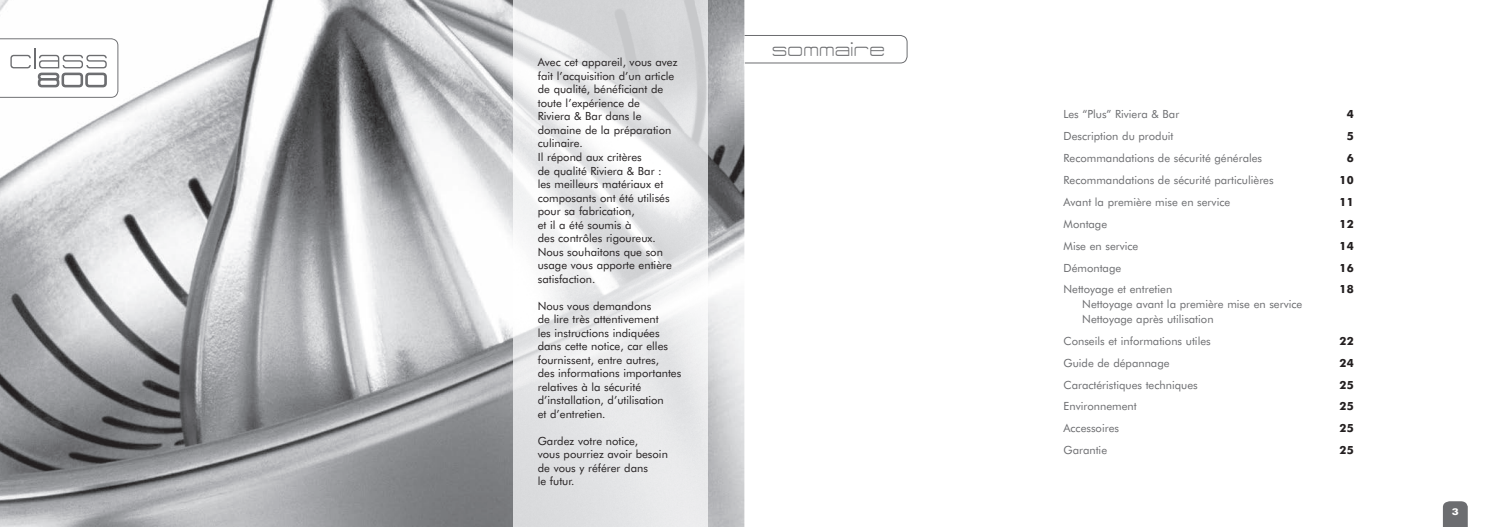
<style>
.page{position:relative;width:1489px;height:527px;background:#fff}
.page>*{position:absolute;margin:0;border:0;box-sizing:border-box;transform-origin:0 0}
.t1{font:22.5px "Tidy Curve TV";color:#6c6d70}
.t2{font:11.25px/13.5px "Futura BT";color:#231f20}
.t3{font:11.25px/14.8px "Futura BT";color:#6c6d70}
.t4{font:700 11.25px "Futura BT";color:#231f20}
.t5{font:700 9.38px "Futura BT";color:#fff;scale:1.2 1}
</style>
<div class="page">
<svg style="left:1442px;top:501px;width:25px;height:25px"></svg>
<img style="left:0;top:0;width:744px;height:526px">
<img style="left:514px;top:0;width:193px;height:526px">
<svg style="left:0;top:38px;width:118px;height:60px"></svg>
<svg style="left:743px;top:34px;width:165px;height:32px"></svg>
<p class="t2" style="left:538px;top:55px;width:141px">Avec cet appareil, vous avez fait l’acquisition d’un article de qualité, bénéficiant de toute l’expérience de<br>Riviera &amp; Bar dans le domaine de la préparation culinaire.<br>Il répond aux critères<br>de qualité Riviera &amp; Bar : les meilleurs matériaux et composants ont été utilisés pour sa fabrication,<br>et il a été soumis à<br>des contrôles rigoureux.<br>Nous souhaitons que son usage vous apporte entière satisfaction.</p>
<p class="t2" style="left:538px;top:298px;width:145px">Nous vous demandons<br>de lire très attentivement<br>les instructions indiquées dans cette notice, car elles fournissent, entre autres,<br>des informations importantes relatives à la sécurité d’installation, d’utilisation<br>et d’entretien.</p>
<p class="t2" style="left:538px;top:433px;width:132px">Gardez votre notice,<br>vous pourriez avoir besoin de vous y référer dans<br>le futur.</p>
<h1 class="t1" style="left:772px;top:38px;width:115px">sommaire</h1>
<p class="t3" style="left:1063px;top:107px;width:117px">Les “Plus” Riviera &amp; Bar</p>
<p class="t4" style="left:1346px;top:107px;width:9px">4</p>
<p class="t3" style="left:1063px;top:129px;width:111px">Description du produit</p>
<p class="t4" style="left:1346px;top:129px;width:9px">5</p>
<p class="t3" style="left:1063px;top:150px;width:200px">Recommandations de sécurité générales</p>
<p class="t4" style="left:1346px;top:151px;width:9px">6</p>
<p class="t3" style="left:1063px;top:172px;width:211px">Recommandations de sécurité particulières</p>
<p class="t4" style="left:1339px;top:173px;width:16px">10</p>
<p class="t3" style="left:1063px;top:194px;width:168px">Avant la première mise en service</p>
<p class="t4" style="left:1339px;top:195px;width:16px">11</p>
<p class="t3" style="left:1063px;top:216px;width:45px">Montage</p>
<p class="t4" style="left:1339px;top:217px;width:16px">12</p>
<p class="t3" style="left:1063px;top:238px;width:76px">Mise en service</p>
<p class="t4" style="left:1339px;top:238px;width:16px">14</p>
<p class="t3" style="left:1063px;top:260px;width:59px">Démontage</p>
<p class="t4" style="left:1339px;top:260px;width:16px">16</p>
<p class="t3" style="left:1063px;top:281px;width:110px">Nettoyage et entretien</p>
<p class="t4" style="left:1339px;top:282px;width:16px">18</p>
<p class="t3" style="left:1082px;top:296px;width:221px">Nettoyage avant la première mise en service<br>Nettoyage après utilisation</p>
<p class="t3" style="left:1063px;top:333px;width:149px">Conseils et informations utiles</p>
<p class="t4" style="left:1339px;top:333px;width:16px">22</p>
<p class="t3" style="left:1063px;top:355px;width:107px">Guide de dépannage</p>
<p class="t4" style="left:1339px;top:355px;width:16px">24</p>
<p class="t3" style="left:1063px;top:376px;width:136px">Caractéristiques techniques</p>
<p class="t4" style="left:1339px;top:377px;width:16px">25</p>
<p class="t3" style="left:1063px;top:398px;width:75px">Environnement</p>
<p class="t4" style="left:1339px;top:399px;width:16px">25</p>
<p class="t3" style="left:1063px;top:420px;width:57px">Accessoires</p>
<p class="t4" style="left:1339px;top:421px;width:16px">25</p>
<p class="t3" style="left:1063px;top:442px;width:45px">Garantie</p>
<p class="t4" style="left:1339px;top:443px;width:16px">25</p>
<p class="t5" style="left:1451px;top:505px;width:7px">3</p>
</div>
